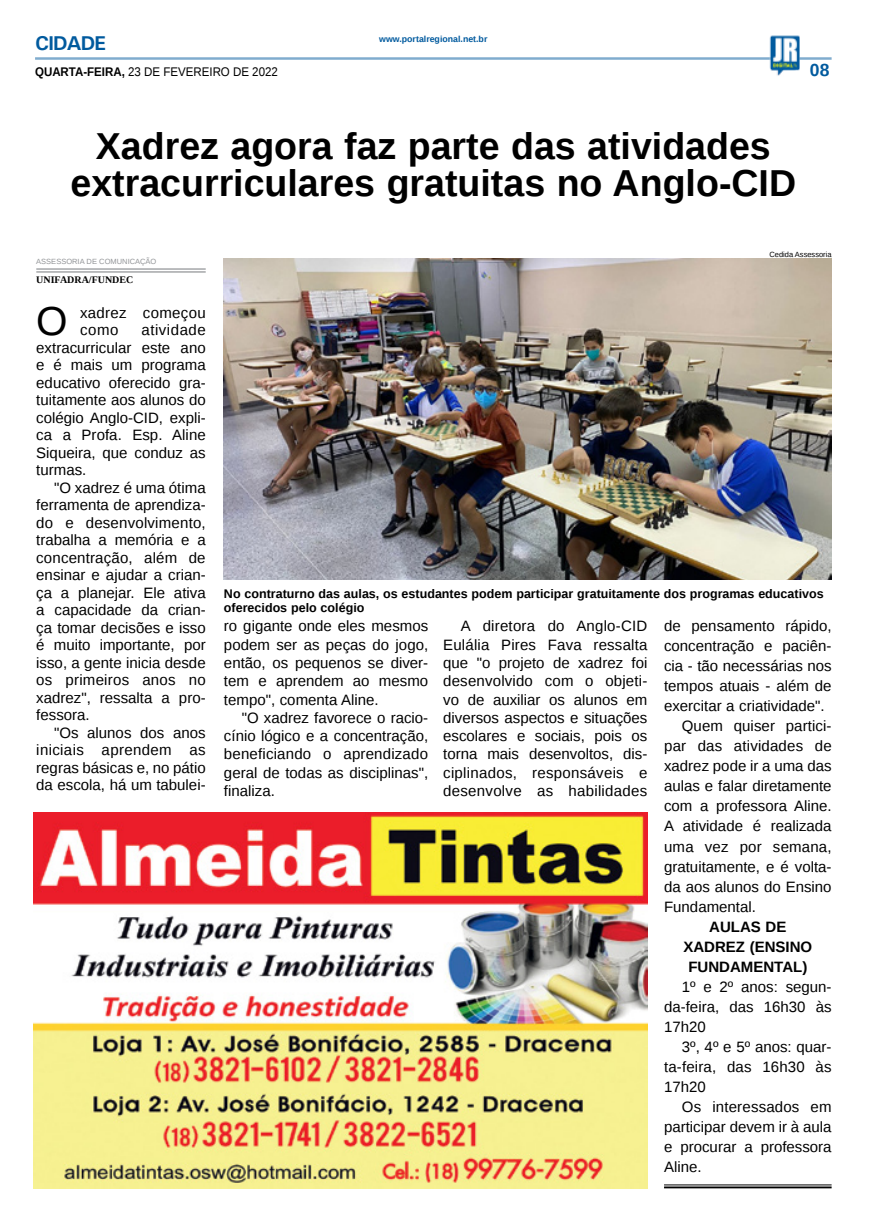
<style>
.page{position:relative;width:869px;height:1223px;background:#fff}
.page>*{position:absolute;margin:0;border:0;box-sizing:border-box;transform-origin:0 0}
.MATÉRIA{font:40.38px "Liberation Sans";color:#000}
.TÍTULO{font:700 37.5px "Liberation Sans";color:#000}
.TITULO_PG{font:700 20px "Univers";letter-spacing:-.04em;color:#005a9e}
.TÍTULO-2{font:700 17.5px "Liberation Sans";color:#005a9e}
.MATÉRIA-2{font:15px/17.5px "Liberation Sans";color:#000;text-align:justify}
.MATÉRIA-3{font:700 15px/20px "Liberation Sans";color:#000;text-align:center}
.MATÉRIA-4{font:15px/17.5px "Liberation Sans";letter-spacing:.02em;color:#000}
.LEGENDA{font:700 12.5px/13.8px "Liberation Sans";color:#000}
.DATA_PG{font:12.5px "Liberation Sans";color:#000;scale:.92 1}
.CRÉDITO_NOME{font:700 10px "Liberation Serif";color:#000}
.DATA_PG-2{font:700 8.75px "Liberation Sans";color:#005a9e}
.CRÉDITO_MATÉRIA{font:7.5px "Liberation Sans";color:#939598}
.CRÉDITO_FOTO{font:7.5px "Liberation Sans";color:#000}
.s1{font-weight:700}
</style>
<div class="page">
<hr style="left:35px;top:57px;width:796px;height:3px;background:#005a9e">
<img style="left:769px;top:36px;width:30px;height:40px">
<img style="left:34px;top:812px;width:613px;height:376px">
<hr style="left:663px;top:1184px;width:168px;height:1px;background:#000">
<hr style="left:663px;top:1186px;width:168px;height:2px;background:#000">
<img style="left:224px;top:259px;width:607px;height:320px">
<hr style="left:36px;top:271px;width:170px;height:1px;background:#939598">
<hr style="left:36px;top:268px;width:170px;height:2px;background:#939598">
<p class="TITULO_PG" style="left:35px;top:31px;width:72px">CIDADE</p>
<p class="DATA_PG" style="left:35px;top:65px;width:265px"><span class="s1">QUARTA-FEIRA,</span> 23 DE FEVEREIRO DE 2022</p>
<p class="DATA_PG-2" style="left:379px;top:33px;width:110px">www.portalregional.net.br</p>
<p class="TÍTULO-2" style="left:809px;top:58px;width:21px">08</p>
<p class="TÍTULO" style="left:96px;top:120px;width:676px">Xadrez agora faz parte das atividades</p>
<p class="TÍTULO" style="left:70px;top:158px;width:726px">extracurriculares gratuitas no Anglo-CID</p>
<p class="CRÉDITO_MATÉRIA" style="left:36px;top:257px;width:122px">ASSESSORIA DE COMUNICAÇÃO</p>
<p class="CRÉDITO_NOME" style="left:36px;top:272px;width:99px">UNIFADRA/FUNDEC</p>
<p class="MATÉRIA" style="left:36px;top:298px;width:33px">O</p>
<p class="MATÉRIA-4" style="left:80px;top:304px;width:127px">xadrez começou como</p>
<p class="MATÉRIA-2" style="left:36px;top:322px;width:171px;text-indent:105px">atividade extracurricular este ano e é mais um programa educativo oferecido gra&shy;tuitamente aos alunos do colégio Anglo-CID, expli&shy;ca a Profa. Esp. Aline Siqueira, que conduz as turmas.</p>
<p class="MATÉRIA-2" style="left:36px;top:479px;width:171px;text-indent:18px">"O xadrez é uma ótima ferramenta de aprendiza&shy;do e desenvolvimento, trabalha a memória e a concentração, além de ensinar e ajudar a crian&shy;ça a planejar. Ele ativa a capacidade da crian&shy;ça tomar decisões e isso é muito importante, por isso, a gente inicia desde os primeiros anos no xadrez", ressalta a pro&shy;fessora.</p>
<p class="MATÉRIA-2" style="left:36px;top:724px;width:171px;text-indent:18px">"Os alunos dos anos iniciais aprendem as regras básicas e, no pátio da escola, há um tabulei-</p>
<p class="CRÉDITO_FOTO" style="left:769px;top:250px;width:64px">Cedida Assessoria</p>
<p class="LEGENDA" style="left:224px;top:586px;width:601px">No contraturno das aulas, os estudantes podem participar gratuitamente dos programas educativos oferecidos pelo colégio</p>
<p class="MATÉRIA-2" style="left:224px;top:617px;width:206px;line-height:18.2px">ro gigante onde eles mesmos podem ser as peças do jogo, então, os pequenos se diver&shy;tem e aprendem ao mesmo tempo", comenta Aline.</p>
<p class="MATÉRIA-2" style="left:224px;top:709px;width:206px;line-height:18.2px;text-indent:18px">"O xadrez favorece o racio&shy;cínio lógico e a concentração, beneficiando o aprendizado geral de todas as disciplinas", finaliza.</p>
<p class="MATÉRIA-2" style="left:443px;top:617px;width:206px;line-height:18.2px;text-indent:18px">A diretora do Anglo-CID Eulália Pires Fava ressalta que "o projeto de xadrez foi desenvolvido com o objeti&shy;vo de auxiliar os alunos em diversos aspectos e situações escolares e sociais, pois os torna mais desenvoltos, dis&shy;ciplinados, responsáveis e desenvolve as habilidades</p>
<p class="MATÉRIA-2" style="left:663px;top:616px;width:169px;line-height:20px">de pensamento rápido, concentração e paciên&shy;cia - tão necessárias nos tempos atuais - além de exercitar a criatividade".</p>
<p class="MATÉRIA-2" style="left:663px;top:717px;width:169px;line-height:20px;text-indent:18px">Quem quiser partici&shy;par das atividades de xadrez pode ir a uma das aulas e falar diretamente com a professora Aline.<br>A atividade é realizada uma vez por semana, gratuitamente, e é volta&shy;da aos alunos do Ensino Fundamental.</p>
<p class="MATÉRIA-3" style="left:683px;top:916px;width:130px">AULAS DE<br>XADREZ (ENSINO<br>FUNDAMENTAL)</p>
<p class="MATÉRIA-2" style="left:663px;top:977px;width:169px;line-height:20px;text-indent:18px">1º e 2º anos: segun&shy;da-feira, das 16h30 às 17h20</p>
<p class="MATÉRIA-2" style="left:663px;top:1037px;width:169px;line-height:20px;text-indent:18px">3º, 4º e 5º anos: quar&shy;ta-feira, das 16h30 às 17h20</p>
<p class="MATÉRIA-2" style="left:663px;top:1097px;width:169px;line-height:20px;text-indent:18px">Os interessados em participar devem ir à aula e procurar a professora Aline.</p>
</div>
